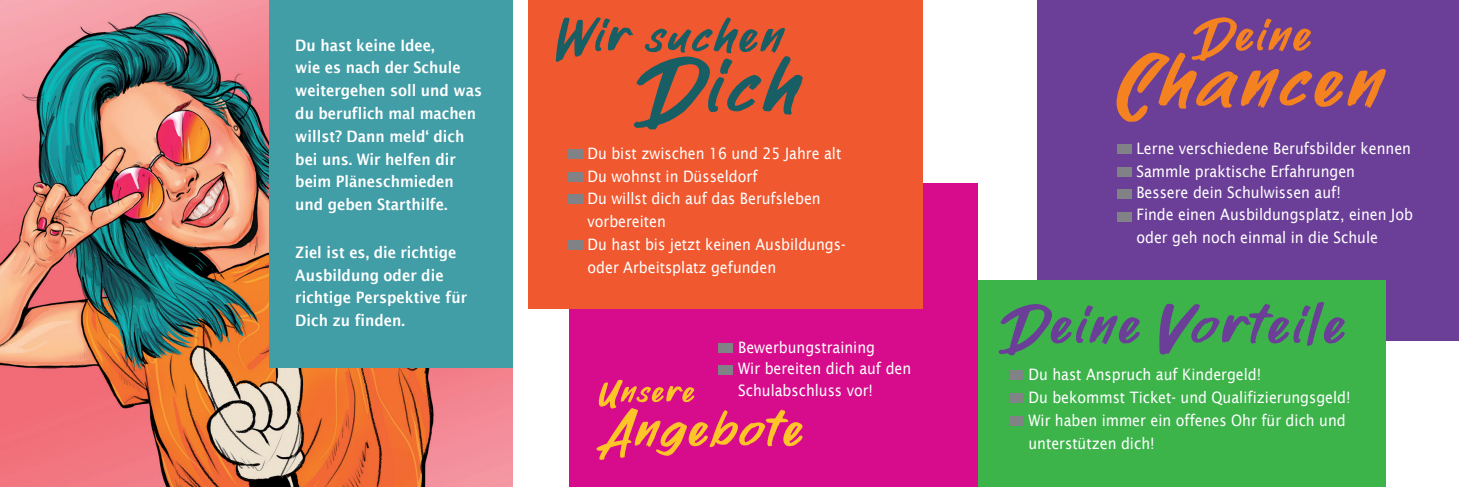
<style>
.page{position:relative;width:1459px;height:487px;background:#fff}
.page>*{position:absolute;margin:0;border:0;box-sizing:border-box;transform-origin:0 0}
.t1{font:71.75px "Parkway Lush";letter-spacing:.035em;color:#6b3e98}
.fließtext{font:15.75px/22.8px "Lucida Sans";color:#fff;scale:.9 1}
.t2{font:600 15.75px/22.8px "Lucida Sans";color:#fff;scale:.9 1}
</style>
<div class="page">
<div style="left:1037px;top:0;width:421px;height:340px;background:#6b3e98"></div>
<div style="left:930px;top:280px;width:456px;height:206px;background:#3cb44a"></div>
<div style="left:569px;top:183px;width:408px;height:303px;background:#d70c8c"></div>
<img style="left:0;top:0;width:512px;height:486px">
<div style="left:718px;top:342px;width:15px;height:10px;background:#808285"></div>
<div style="left:718px;top:365px;width:15px;height:10px;background:#808285"></div>
<div style="left:528px;top:0;width:395px;height:308px;background:#f0582f"></div>
<div style="left:567px;top:149px;width:15px;height:10px;background:#808285"></div>
<div style="left:567px;top:171px;width:15px;height:10px;background:#808285"></div>
<div style="left:567px;top:194px;width:15px;height:10px;background:#808285"></div>
<div style="left:567px;top:240px;width:15px;height:10px;background:#808285"></div>
<div style="left:1116px;top:144px;width:15px;height:9px;background:#808285"></div>
<div style="left:1116px;top:166px;width:15px;height:10px;background:#808285"></div>
<div style="left:1116px;top:189px;width:15px;height:10px;background:#808285"></div>
<div style="left:1116px;top:212px;width:15px;height:10px;background:#808285"></div>
<div style="left:1008px;top:370px;width:15px;height:9px;background:#808285"></div>
<div style="left:1008px;top:392px;width:15px;height:10px;background:#808285"></div>
<div style="left:1008px;top:415px;width:15px;height:10px;background:#808285"></div>
<div style="left:269px;top:0;width:243px;height:366px;background:#419da6"></div>
<svg style="left:596px;top:379px;width:207px;height:80px"></svg>
<svg style="left:1116px;top:17px;width:270px;height:105px"></svg>
<svg style="left:556px;top:17px;width:247px;height:112px"></svg>
<p class="t2" style="left:295px;top:33px;width:209px">Du hast keine Idee,<br>wie es nach der Schule weitergehen soll und was du beruflich mal machen willst? Dann meld‘ dich bei uns. Wir helfen dir beim Pläneschmieden und geben Starthilfe.</p>
<p class="t2" style="left:295px;top:240px;width:192px">Ziel ist es, die richtige<br>Ausbildung oder die richtige Perspektive für<br>Dich zu finden.</p>
<p class="fließtext" style="left:587px;top:142px;width:283px">Du bist zwischen 16 und 25 Jahre alt</p>
<p class="fließtext" style="left:587px;top:164px;width:190px">Du wohnst in Düsseldorf</p>
<p class="fließtext" style="left:587px;top:187px;width:261px">Du willst dich auf das Berufsleben vorbereiten</p>
<p class="fließtext" style="left:587px;top:233px;width:288px">Du hast bis jetzt keinen Ausbildungs&shy;oder Arbeitsplatz gefunden</p>
<p class="fließtext" style="left:738px;top:335px;width:154px">Bewerbungstraining</p>
<p class="fließtext" style="left:738px;top:356px;width:194px">Wir bereiten dich auf den<br>Schulabschluss vor!</p>
<p class="fließtext" style="left:1136px;top:136px;width:306px">Lerne verschiedene Berufsbilder kennen</p>
<p class="fließtext" style="left:1136px;top:159px;width:244px">Sammle praktische Erfahrungen</p>
<p class="fließtext" style="left:1136px;top:180px;width:229px">Bessere dein Schulwissen auf!</p>
<p class="fließtext" style="left:1136px;top:203px;width:309px">Finde einen Ausbildungsplatz, einen Job oder geh noch einmal in die Schule</p>
<p class="t1" style="left:1002px;top:287px;width:340px">Deine Vorteile</p>
<p class="fließtext" style="left:1028px;top:362px;width:260px">Du hast Anspruch auf Kindergeld!</p>
<p class="fließtext" style="left:1028px;top:385px;width:359px">Du bekommst Ticket- und Qualifizierungsgeld!</p>
<p class="fließtext" style="left:1028px;top:408px;width:354px">Wir haben immer ein offenes Ohr für dich und unterstützen dich!</p>
</div>
